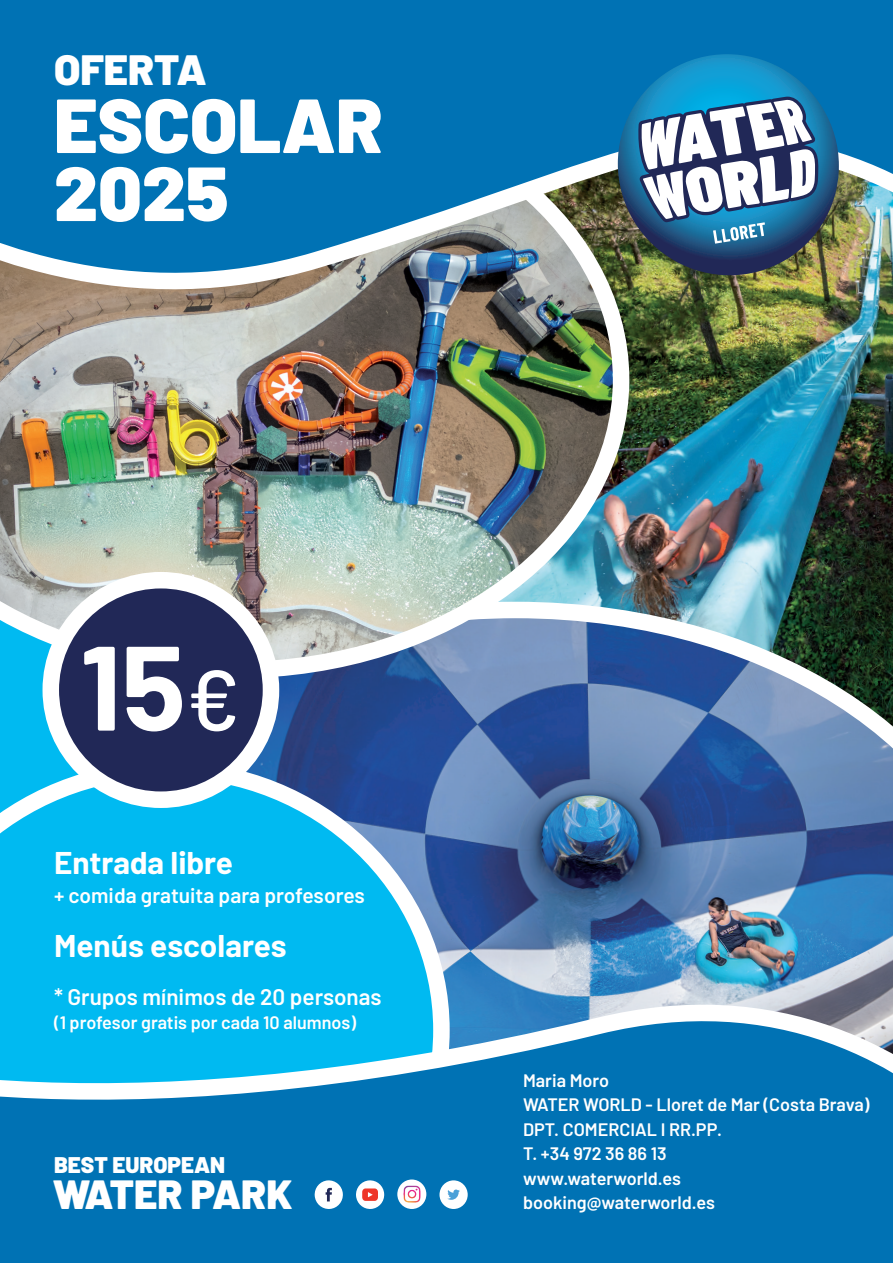
<style>
.page{position:relative;width:893px;height:1263px;background:#fff}
.page>*{position:absolute;margin:0;border:0;box-sizing:border-box;transform-origin:0 0}
.t1{font:700 119.7px "Barlow";color:#fff}
.t2{font:900 76.5px/67.9px "Barlow";color:#fff}
.t3{font:900 42.45px "Barlow";color:#fff}
.t4{font:900 40.8px "Barlow";color:#fff}
.t5{font:700 31.5px "Barlow";color:#fff}
.t6{font:900 22.65px "Barlow";color:#fff}
.t7{font:600 22.5px "Barlow";color:#fff}
.t8{font:600 21px "Barlow";color:#fff}
.t9{font:600 18px/24.3px "Barlow";color:#fff}
.s1{font-weight:500;font-size:85.5px}
</style>
<div class="page">
<svg style="left:26px;top:723px;width:867px;height:216px;background:#466ea4"></svg>
<img style="left:0;top:0;width:893px;height:723px">
<svg style="left:0;top:761px;width:450px;height:178px;background:#22aee3"></svg>
<img style="left:618px;top:54px;width:221px;height:221px">
<svg style="left:637px;top:97px;width:182px;height:147px"></svg>
<svg style="left:0;top:939px;width:893px;height:324px;background:#1e8fc6"></svg>
<div style="left:51px;top:580px;width:220px;height:220px;background:#212857;border-radius:50%"></div>
<div style="left:43px;top:572px;width:236px;height:236px;border:16px solid #fff;border-radius:50%"></div>
<svg style="left:314px;top:1180px;width:29px;height:29px"></svg>
<svg style="left:355px;top:1180px;width:30px;height:29px"></svg>
<svg style="left:397px;top:1179px;width:29px;height:30px"></svg>
<img style="left:400px;top:1183px;width:23px;height:22px">
<div style="left:439px;top:1180px;width:29px;height:29px;background:#fff;border-radius:50%"></div>
<svg style="left:447px;top:1189px;width:13px;height:11px"></svg>
<h3 class="t3" style="left:54px;top:43px;width:154px">OFERTA</h3>
<h2 class="t2" style="left:54px;top:92px;width:330px">ESCOLAR<br>2025</h2>
<h1 class="t1" style="left:81px;top:613px;width:161px">15<span class="s1">€</span></h1>
<h3 class="t5" style="left:54px;top:843px;width:181px">Entrada libre</h3>
<p class="t8" style="left:54px;top:880px;width:312px">+ comida gratuita para profesores</p>
<h3 class="t5" style="left:54px;top:926px;width:234px">Menús escolares</h3>
<p class="t7" style="left:54px;top:980px;width:329px">* Grupos mínimos de 20 personas</p>
<p class="t9" style="left:54px;top:1009px;width:304px">(1 profesor gratis por cada 10 alumnos)</p>
<p class="t6" style="left:54px;top:1150px;width:173px">BEST EUROPEAN</p>
<h3 class="t4" style="left:54px;top:1169px;width:240px">WATER PARK</h3>
<p class="t9" style="left:523px;top:1067px;width:348px">Maria Moro<br>WATER WORLD - Lloret de Mar (Costa Brava)<br>DPT. COMERCIAL I RR.PP.<br>T. +34 972 36 86 13<br>www.waterworld.es booking@waterworld.es</p>
</div>
